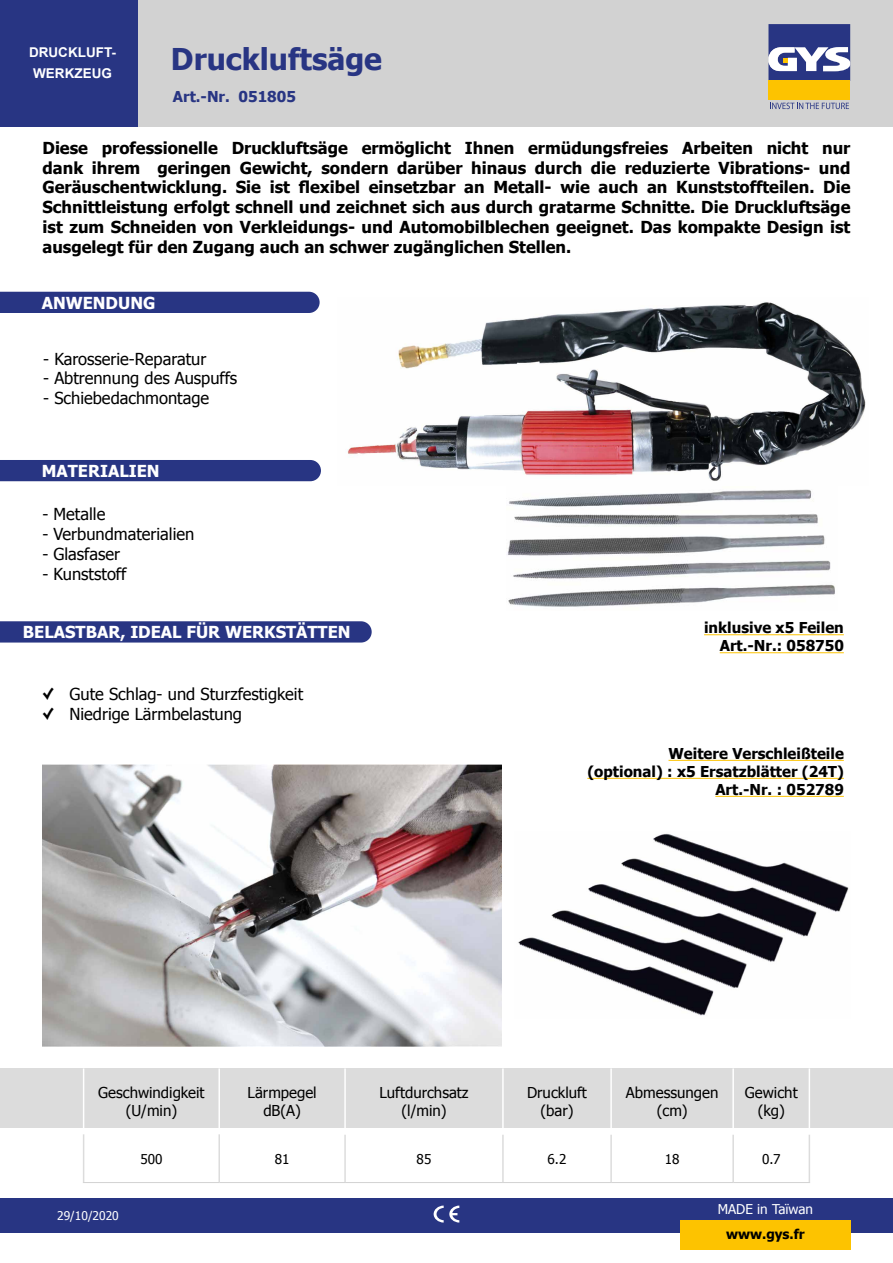
<style>
.page{position:relative;width:893px;height:1263px;background:#fff}
.page>*{position:absolute;margin:0;border:0;box-sizing:border-box;transform-origin:0 0}
.t1{font:700 30px "Tahoma";color:#283583}
.t2{font:700 16.5px/19.8px "Tahoma";color:#000;text-align:justify}
.t3{font:16.5px/19.8px "Tahoma";color:#000}
.t4{font:700 16.5px "Tahoma";color:#fff}
.t5{font:700 15px/18px "Tahoma";color:#000;text-align:right}
.t6{font:15px/18px "Tahoma";color:#000;text-align:center}
.t7{font:700 15px "Tahoma";color:#283583}
.t8{font:700 13.5px/21px "Arial";color:#fff;text-align:center}
.t9{font:13.5px "Tahoma";color:#000}
.t10{font:13.5px "Tahoma";color:#fff}
.t11{font:700 13.5px "Tahoma";color:#000}
.t12{font:12px "Tahoma";color:#fff}
</style>
<div class="page">
<img style="left:518px;top:833px;width:331px;height:183px">
<div style="left:137px;top:0;width:756px;height:127px;background:#d2d2d2"></div>
<div style="left:0;top:1198px;width:893px;height:34px;background:#283583"></div>
<div style="left:768px;top:81px;width:82px;height:19px;background:#fdc300"></div>
<svg style="left:768px;top:24px;width:82px;height:57px;background:#676ea1"></svg>
<svg style="left:770px;top:103px;width:79px;height:6px"></svg>
<div style="left:0;top:0;width:137px;height:127px;background:#283583"></div>
<div style="left:680px;top:1220px;width:170px;height:30px;background:#fdc300"></div>
<div style="left:0;top:621px;width:372px;height:21px;background:#283583"></div>
<div style="left:0;top:292px;width:320px;height:21px;background:#283583"></div>
<div style="left:0;top:460px;width:321px;height:21px;background:#283583"></div>
<svg style="left:434px;top:1205px;width:25px;height:17px"></svg>
<div style="left:0;top:1068px;width:893px;height:60px;background:#dcdcdc"></div>
<img style="left:43px;top:765px;width:458px;height:282px">
<hr style="left:218px;top:1068px;width:2px;height:66px;background:#fff">
<hr style="left:344px;top:1068px;width:2px;height:66px;background:#fff">
<hr style="left:502px;top:1068px;width:2px;height:66px;background:#fff">
<hr style="left:610px;top:1068px;width:2px;height:66px;background:#fff">
<hr style="left:732px;top:1068px;width:2px;height:66px;background:#fff">
<hr style="left:809px;top:1068px;width:1px;height:66px;background:#fff">
<hr style="left:83px;top:1068px;width:1px;height:66px;background:#fff">
<hr style="left:83px;top:1182px;width:136px;height:1px;background:#d2d2d2">
<hr style="left:219px;top:1182px;width:126px;height:1px;background:#d2d2d2">
<hr style="left:345px;top:1182px;width:158px;height:1px;background:#d2d2d2">
<hr style="left:503px;top:1182px;width:108px;height:1px;background:#d2d2d2">
<hr style="left:611px;top:1182px;width:122px;height:1px;background:#d2d2d2">
<hr style="left:733px;top:1182px;width:77px;height:1px;background:#d2d2d2">
<hr style="left:83px;top:1134px;width:1px;height:48px;background:#dcdcdc">
<hr style="left:218px;top:1134px;width:2px;height:48px;background:#dcdcdc">
<hr style="left:344px;top:1135px;width:2px;height:47px;background:#dcdcdc">
<hr style="left:502px;top:1135px;width:2px;height:47px;background:#dcdcdc">
<hr style="left:610px;top:1135px;width:2px;height:47px;background:#dcdcdc">
<hr style="left:732px;top:1135px;width:2px;height:47px;background:#dcdcdc">
<hr style="left:809px;top:1135px;width:1px;height:47px;background:#dcdcdc">
<img style="left:507px;top:489px;width:328px;height:118px">
<img style="left:347px;top:302px;width:519px;height:179px">
<hr style="left:704px;top:634px;width:140px;height:1px;background:#fdc300">
<hr style="left:720px;top:652px;width:124px;height:1px;background:#fdc300">
<hr style="left:668px;top:760px;width:176px;height:1px;background:#fdc300">
<hr style="left:587px;top:778px;width:257px;height:1px;background:#fdc300">
<hr style="left:715px;top:796px;width:129px;height:1px;background:#fdc300">
<p class="t8" style="left:29px;top:42px;width:88px">DRUCKLUFT-<br>WERKZEUG</p>
<h1 class="t1" style="left:171px;top:38px;width:213px">Druckluftsäge</h1>
<p class="t7" style="left:173px;top:86px;width:125px">Art.-Nr. 051805</p>
<p class="t2" style="left:43px;top:137px;width:809px">Diese professionelle Druckluftsäge ermöglicht Ihnen ermüdungsfreies Arbeiten nicht nur dank ihrem geringen Gewicht, sondern darüber hinaus durch die reduzierte Vibrations- und Geräuschentwicklung. Sie ist flexibel einsetzbar an Metall- wie auch an Kunststoffteilen. Die Schnittleistung erfolgt schnell und zeichnet sich aus durch gratarme Schnitte. Die Druckluftsäge ist zum Schneiden von Verkleidungs- und Automobilblechen geeignet. Das kompakte Design ist ausgelegt für den Zugang auch an schwer zugänglichen Stellen.</p>
<p class="t4" style="left:42px;top:291px;width:115px">ANWENDUNG</p>
<p class="t3" style="left:43px;top:348px;width:165px">- Karosserie-Reparatur</p>
<p class="t3" style="left:43px;top:368px;width:195px">- Abtrennung des Auspuffs</p>
<p class="t3" style="left:43px;top:388px;width:168px">- Schiebedachmontage</p>
<p class="t4" style="left:42px;top:459px;width:119px">MATERIALIEN</p>
<p class="t3" style="left:42px;top:504px;width:65px">- Metalle</p>
<p class="t3" style="left:42px;top:523px;width:154px">- Verbundmaterialien</p>
<p class="t3" style="left:42px;top:543px;width:79px">- Glasfaser</p>
<p class="t3" style="left:42px;top:563px;width:86px">- Kunststoff</p>
<p class="t4" style="left:23px;top:621px;width:329px">BELASTBAR, IDEAL FÜR WERKSTÄTTEN</p>
<p class="t3" style="left:69px;top:684px;width:235px">Gute Schlag- und Sturzfestigkeit<br>Niedrige Lärmbelastung</p>
<p class="t5" style="left:704px;top:618px;width:141px">inklusive x5 Feilen<br>Art.-Nr.: 058750</p>
<p class="t5" style="left:587px;top:743px;width:258px">Weitere Verschleißteile<br>(optional) : x5 Ersatzblätter (24T)<br>Art.-Nr. : 052789</p>
<p class="t6" style="left:98px;top:1083px;width:108px">Geschwindigkeit (U/min)</p>
<p class="t6" style="left:248px;top:1083px;width:71px">Lärmpegel dB(A)</p>
<p class="t6" style="left:379px;top:1083px;width:91px">Luftdurchsatz (l/min)</p>
<p class="t6" style="left:527px;top:1083px;width:61px">Druckluft (bar)</p>
<p class="t6" style="left:626px;top:1083px;width:94px">Abmessungen (cm)</p>
<p class="t6" style="left:745px;top:1083px;width:54px">Gewicht (kg)</p>
<p class="t9" style="left:140px;top:1150px;width:24px">500</p>
<p class="t9" style="left:275px;top:1150px;width:16px">81</p>
<p class="t9" style="left:417px;top:1150px;width:16px">85</p>
<p class="t9" style="left:548px;top:1150px;width:20px">6.2</p>
<p class="t9" style="left:665px;top:1150px;width:16px">18</p>
<p class="t9" style="left:762px;top:1150px;width:20px">0.7</p>
<p class="t12" style="left:57px;top:1207px;width:63px">29/10/2020</p>
<p class="t10" style="left:718px;top:1200px;width:97px">MADE in Taïwan</p>
<p class="t11" style="left:726px;top:1225px;width:80px">www.gys.fr</p>
</div>
